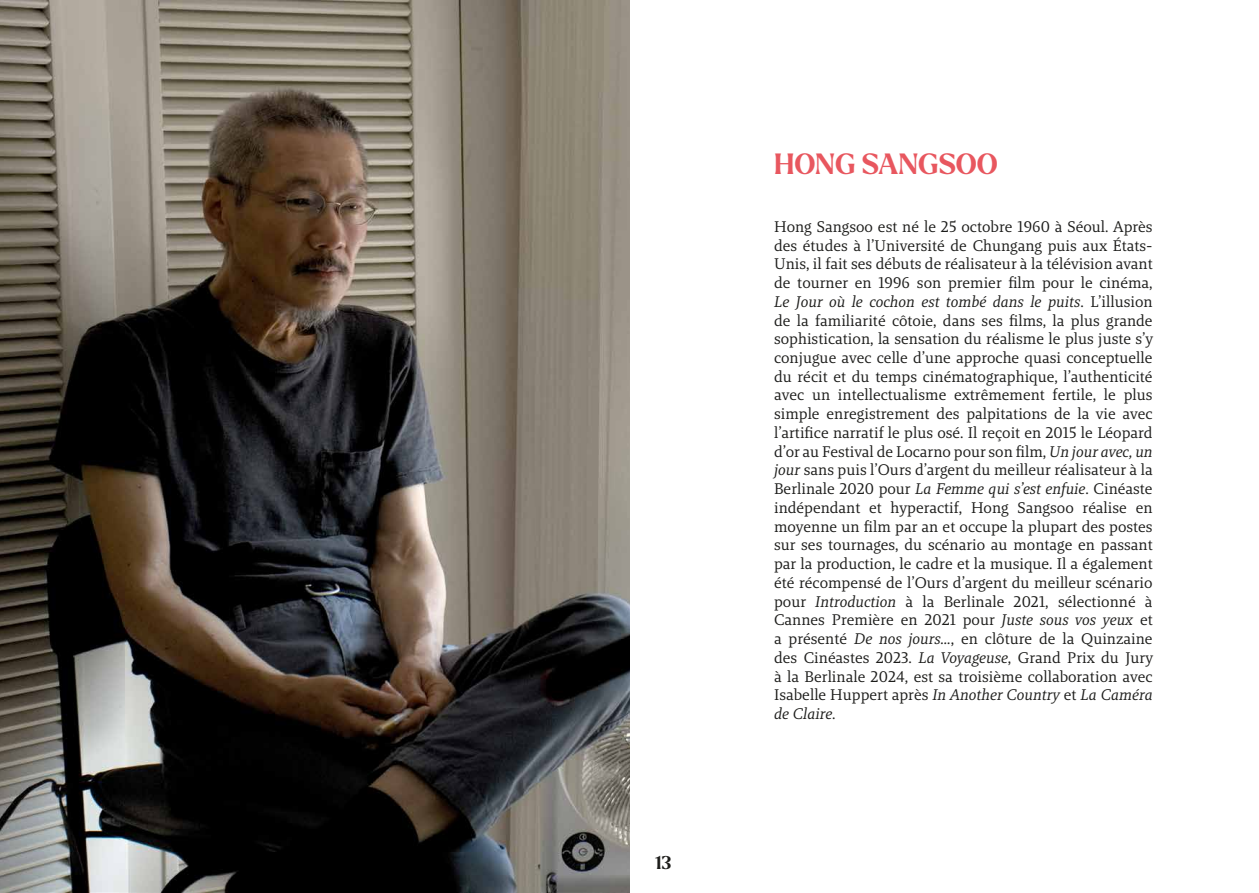
<style>
.page{position:relative;width:1259px;height:893px;background:#fff}
.page>*{position:absolute;margin:0;border:0;box-sizing:border-box;transform-origin:0 0}
.t1{font:700 28.5px "Larken";letter-spacing:-.01em;color:#e8575f}
.t2{font:700 18px "Larken";color:#1d1d1b}
.t3{font:15.75px/18.8px "Brando";color:#1d1d1b;text-align:justify}
.s1{font-style:italic}
</style>
<div class="page">
<img style="left:0;top:0;width:629px;height:893px">
<p class="t2" style="left:655px;top:851px;width:18px">13</p>
<h1 class="t1" style="left:774px;top:145px;width:225px">HONG SANGSOO</h1>
<p class="t3" style="left:774px;top:217px;width:380px">Hong Sangsoo est né le 25 octobre 1960 à Séoul. Après des études à l’Université de Chungang puis aux États-Unis, il fait ses débuts de réalisateur à la télévision avant de tourner en 1996 son premier film pour le cinéma, <span class="s1">Le Jour où le cochon est tombé dans le puits</span>. L’illusion de la familiarité côtoie, dans ses films, la plus grande sophistication, la sensation du réalisme le plus juste s’y conjugue avec celle d’une approche quasi conceptuelle du récit et du temps cinématographique, l’authenticité avec un intellectualisme extrêmement fertile, le plus simple enregistrement des palpitations de la vie avec l’artifice narratif le plus osé. Il reçoit en 2015 le Léopard d’or au Festival de Locarno pour son film, <span class="s1">Un jour avec, un jour</span> sans puis l’Ours d’argent du meilleur réalisateur à la Berlinale 2020 pour <span class="s1">La Femme qui s’est enfuie</span>. Cinéaste indépendant et hyperactif, Hong Sangsoo réalise en moyenne un film par an et occupe la plupart des postes sur ses tournages, du scénario au montage en passant par la production, le cadre et la musique. Il a également été récompensé de l’Ours d’argent du meilleur scénario pour <span class="s1">Introduction</span> à la Berlinale 2021, sélectionné à Cannes Première en 2021 pour <span class="s1">Juste sous vos yeux</span> et a présenté <span class="s1">De nos jours...</span>, en clôture de la Quinzaine des Cinéastes 2023. <span class="s1">La Voyageuse</span>, Grand Prix du Jury à la Berlinale 2024, est sa troisième collaboration avec Isabelle Huppert après <span class="s1">In Another Country</span> et <span class="s1">La Caméra de Claire</span>.</p>
</div>
